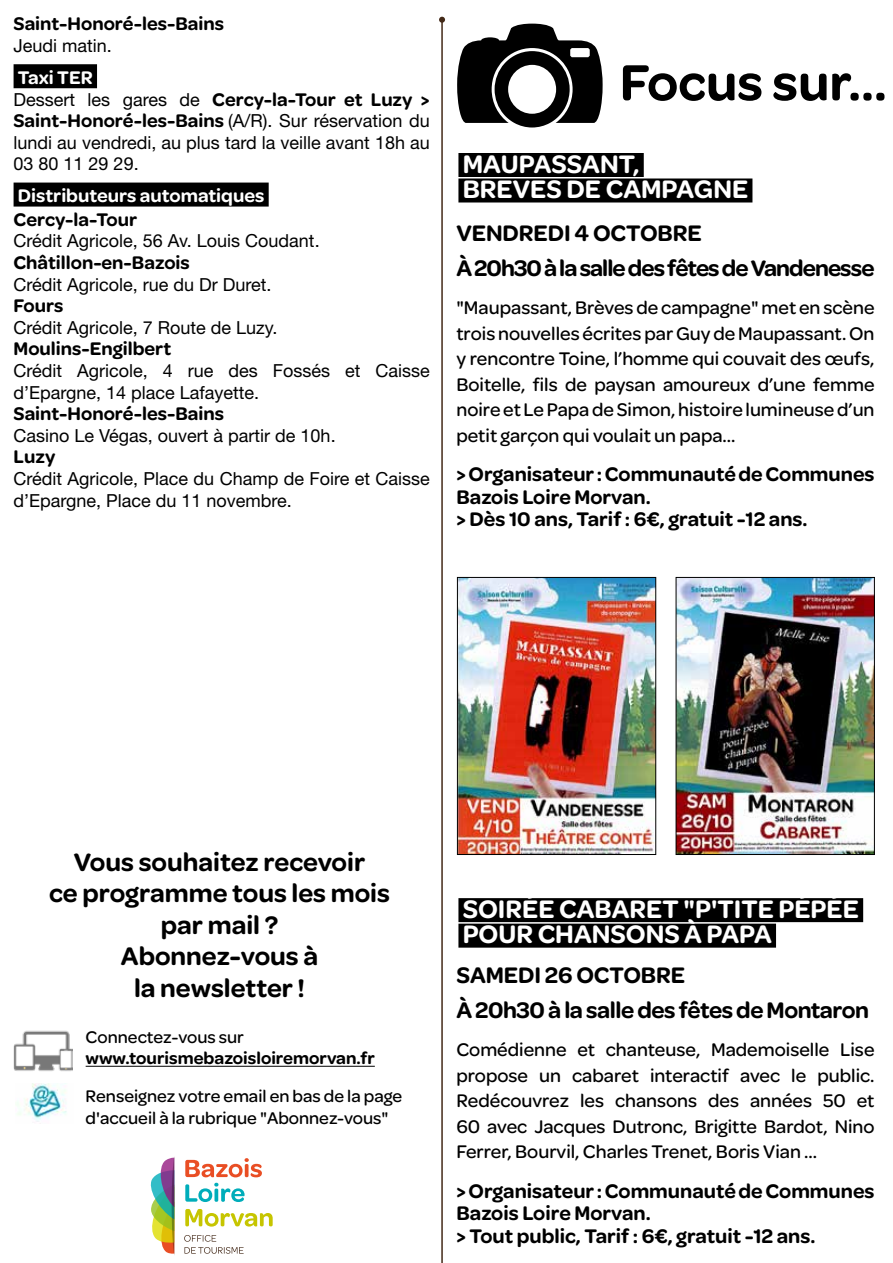
<style>
.page{position:relative;width:893px;height:1263px;background:#fff}
.page>*{position:absolute;margin:0;border:0;box-sizing:border-box;transform-origin:0 0}
.t1{font:600 54px "Omnes";color:#000}
.t2{font:600 27px/31.5px "Omnes";color:#000;text-align:center}
.t3{font:600 27px/25.5px "Omnes";color:#fff}
.t4{font:600 24px/34.5px "Omnes";letter-spacing:-.04em;color:#000}
.t5{font:600 24px/34.5px "Omnes";letter-spacing:-.02em;color:#000}
.t6{font:600 21px/22.5px "Omnes";color:#000}
.t7{font:500 19.5px/25.5px "Omnes";color:#000;text-align:justify}
.t8{font:600 19.5px/21.6px "Omnes";color:#000}
.t9{font:600 19.5px "Omnes";color:#fff}
.t10{font:18px/21.6px "Helvetica Neue LT Std";color:#000}
.t11{font:500 18px/21px "Omnes";color:#000}
.t12{font:600 18px "Omnes";color:#000}
.s1{color:#fff}
.s2{font-family:"Helvetica Neue LT Std";font-weight:400;font-size:18px}
</style>
<div class="page">
<div style="left:14px;top:64px;width:83px;height:24px;background:#000"></div>
<div style="left:14px;top:183px;width:255px;height:24px;background:#000"></div>
<hr style="left:441px;top:20px;width:2px;height:1243px;background:#432918">
<svg style="left:439px;top:17px;width:6px;height:6px"></svg>
<svg style="left:457px;top:24px;width:146px;height:103px"></svg>
<div style="left:458px;top:153px;width:186px;height:24px;background:#000"></div>
<div style="left:458px;top:178px;width:294px;height:24px;background:#000"></div>
<div style="left:458px;top:898px;width:405px;height:24px;background:#000"></div>
<div style="left:458px;top:924px;width:318px;height:24px;background:#000"></div>
<img style="left:459px;top:579px;width:195px;height:274px">
<div style="left:457px;top:577px;width:199px;height:278px;border:1px solid #000"></div>
<img style="left:678px;top:579px;width:194px;height:274px">
<div style="left:676px;top:577px;width:198px;height:278px;border:1px solid #000"></div>
<svg style="left:151px;top:1157px;width:23px;height:97px"></svg>
<svg style="left:185px;top:1158px;width:77px;height:19px"></svg>
<svg style="left:185px;top:1183px;width:60px;height:19px"></svg>
<svg style="left:185px;top:1209px;width:88px;height:17px"></svg>
<svg style="left:184px;top:1235px;width:60px;height:19px"></svg>
<hr style="left:86px;top:1066px;width:289px;height:1px;background:#000">
<img style="left:14px;top:1030px;width:59px;height:41px">
<img style="left:17px;top:1083px;width:50px;height:39px">
<p class="t8" style="left:14px;top:12px;width:212px">Saint-Honoré-les-Bains</p>
<p class="t10" style="left:14px;top:35px;width:100px">Jeudi matin.</p>
<p class="t8" style="left:14px;top:66px;width:418px"><span class="s1">Taxi TER<br></span><span class="s2">Dessert les gares de</span> Cercy-la-Tour et Luzy &gt;<br>Saint-Honoré-les-Bains <span class="s2">(A/R). Sur réservation du</span></p>
<p class="t10" style="left:14px;top:131px;width:418px">lundi au vendredi, au plus tard la veille avant 18h au<br>03 80 11 29 29.</p>
<p class="t9" style="left:18px;top:182px;width:248px">Distributeurs automatiques</p>
<p class="t8" style="left:14px;top:207px;width:125px">Cercy-la-Tour</p>
<p class="t10" style="left:14px;top:230px;width:308px">Crédit Agricole, 56 Av. Louis Coudant.</p>
<p class="t8" style="left:14px;top:251px;width:178px">Châtillon-en-Bazois</p>
<p class="t10" style="left:14px;top:273px;width:260px">Crédit Agricole, rue du Dr Duret.</p>
<p class="t8" style="left:14px;top:294px;width:51px">Fours</p>
<p class="t10" style="left:14px;top:316px;width:266px">Crédit Agricole, 7 Route de Luzy.</p>
<p class="t8" style="left:14px;top:337px;width:159px">Moulins-Engilbert</p>
<p class="t10" style="left:14px;top:359px;width:418px">Crédit Agricole, 4 rue des Fossés et Caisse d’Epargne, 14 place Lafayette.</p>
<p class="t8" style="left:14px;top:402px;width:212px">Saint-Honoré-les-Bains</p>
<p class="t10" style="left:14px;top:424px;width:324px">Casino Le Végas, ouvert à partir de 10h.</p>
<p class="t8" style="left:14px;top:445px;width:43px">Luzy</p>
<p class="t10" style="left:14px;top:467px;width:418px">Crédit Agricole, Place du Champ de Foire et Caisse d’Epargne, Place du 11 novembre.</p>
<h1 class="t1" style="left:620px;top:44px;width:269px">Focus sur...</h1>
<h2 class="t3" style="left:463px;top:150px;width:287px">MAUPASSANT,<br>BREVES DE CAMPAGNE</h2>
<p class="t4" style="left:456px;top:215px;width:420px">VENDREDI 4 OCTOBRE<br>À 20h30 à la salle des fêtes de Vandenesse</p>
<p class="t7" style="left:456px;top:294px;width:420px">"Maupassant, Brèves de campagne" met en scène trois nouvelles écrites par Guy de Maupassant. On y rencontre Toine, l’homme qui couvait des œufs, Boitelle, fils de paysan amoureux d’une femme noire et Le Papa de Simon, histoire lumineuse d’un petit garçon qui voulait un papa...</p>
<p class="t6" style="left:456px;top:462px;width:420px">&gt; Organisateur : Communauté de Communes<br>Bazois Loire Morvan.<br>&gt; Dès 10 ans, Tarif : 6€, gratuit -12 ans.</p>
<h2 class="t2" style="left:49px;top:844px;width:342px">Vous souhaitez recevoir<br>ce programme tous les mois par mail ?<br>Abonnez-vous à<br>la newsletter !</h2>
<p class="t11" style="left:86px;top:1026px;width:160px">Connectez-vous sur</p>
<p class="t12" style="left:86px;top:1045px;width:291px">www.tourismebazoisloiremorvan.fr</p>
<p class="t11" style="left:86px;top:1085px;width:318px">Renseignez votre email en bas de la page d'accueil à la rubrique "Abonnez-vous"</p>
<h2 class="t3" style="left:463px;top:895px;width:398px">SOIRÉE CABARET "P'TITE PÉPÉE<br>POUR CHANSONS À PAPA</h2>
<p class="t5" style="left:456px;top:957px;width:414px">SAMEDI 26 OCTOBRE<br>À 20h30 à la salle des fêtes de Montaron</p>
<p class="t7" style="left:456px;top:1036px;width:420px">Comédienne et chanteuse, Mademoiselle Lise propose un cabaret interactif avec le public.<br>Redécouvrez les chansons des années 50 et 60 avec Jacques Dutronc, Brigitte Bardot, Nino Ferrer, Bourvil, Charles Trenet, Boris Vian …</p>
<p class="t6" style="left:456px;top:1178px;width:420px">&gt; Organisateur : Communauté de Communes<br>Bazois Loire Morvan.<br>&gt; Tout public, Tarif : 6€, gratuit -12 ans.</p>
</div>
